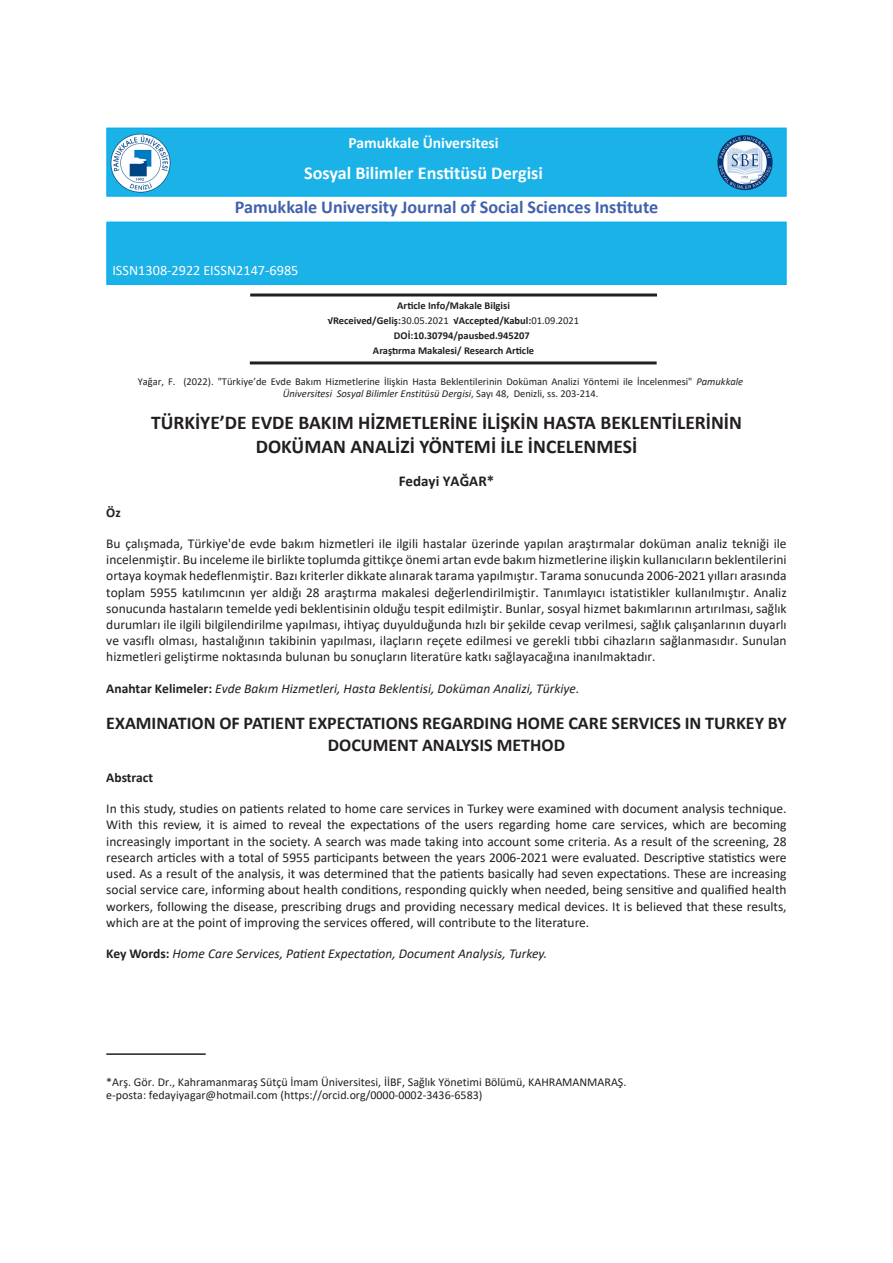
<style>
.page{position:relative;width:893px;height:1263px;background:#fff}
.page>*{position:absolute;margin:0;border:0;box-sizing:border-box;transform-origin:0 0}
.t1{font:700 19.5px/23.4px "Calibri";color:#231f20;text-align:center}
.t2{font:700 18.15px "Calibri";color:#4161ad}
.t3{font:700 18.15px "Calibri";color:#fff}
.t4{font:700 18px/21.6px "Calibri";color:#231f20;text-align:center}
.t5{font:700 15.6px "Calibri";color:#fff}
.t6{font:700 15px "Calibri";color:#231f20}
.t7{font:14.25px "Calibri";color:#fff}
.t8{font:13.5px/16.2px "Calibri";color:#231f20;text-align:justify}
.t9{font:italic 13.5px "Calibri";color:#231f20}
.t10{font:700 13.5px "Calibri";color:#231f20}
.t11{font:12px/13.5px "Calibri";color:#231f20}
.t12{font:10.5px/12px "Calibri";color:#231f20;text-align:center}
.t13{font:700 10.5px "Calibri";color:#231f20}
.s1{font-weight:400}
.s2{font-style:italic}
.s3{font-weight:700;font-style:normal}
</style>
<div class="page">
<hr style="left:250px;top:293px;width:407px;height:3px;background:#231f20">
<hr style="left:250px;top:361px;width:407px;height:3px;background:#231f20">
<div style="left:106px;top:222px;width:681px;height:63px;background:#1ab2e7;border:1px solid #00aeef"></div>
<div style="left:106px;top:128px;width:681px;height:69px;background:#1ab2e7;border:1px solid #00aeef"></div>
<img style="left:717px;top:135px;width:56px;height:56px">
<img style="left:111px;top:133px;width:59px;height:59px">
<hr style="left:106px;top:1053px;width:100px;height:2px;background:#231f20">
<p class="t5" style="left:348px;top:131px;width:152px">Pamukkale Üniversitesi</p>
<h2 class="t3" style="left:304px;top:160px;width:240px">Sosyal Bilimler Enstitüsü Dergisi</h2>
<h2 class="t2" style="left:235px;top:194px;width:425px">Pamukkale University Journal of Social Sciences Institute</h2>
<p class="t7" style="left:112px;top:260px;width:188px">ISSN1308-2922 EISSN2147-6985</p>
<p class="t13" style="left:397px;top:298px;width:114px">Article Info/Makale Bilgisi</p>
<p class="t13" style="left:328px;top:313px;width:253px">√Received/Geliş:<span class="s1">30.05.2021</span> √Accepted/Kabul:<span class="s1">01.09.2021</span></p>
<p class="t13" style="left:394px;top:328px;width:137px">DOİ:10.30794/pausbed.945207</p>
<p class="t13" style="left:373px;top:343px;width:163px">Araştırma Makalesi/ Research Article</p>
<p class="t12" style="left:138px;top:375px;width:607px">Yağar, F. (2022). "Türkiye’de Evde Bakım Hizmetlerine İlişkin Hasta Beklentilerinin Doküman Analizi Yöntemi ile İncelenmesi" <span class="s2">Pamukkale<br>Üniversitesi Sosyal Bilimler Enstitüsü Dergisi</span>, Sayı 48, Denizli, ss. 203-214.</p>
<h1 class="t1" style="left:151px;top:411px;width:592px">TÜRKİYE’DE EVDE BAKIM HİZMETLERİNE İLİŞKİN HASTA BEKLENTİLERİNİN<br>DOKÜMAN ANALİZİ YÖNTEMİ İLE İNCELENMESİ</h1>
<p class="t6" style="left:399px;top:470px;width:97px">Fedayi YAĞAR*</p>
<p class="t10" style="left:106px;top:503px;width:16px">Öz</p>
<p class="t8" style="left:106px;top:535px;width:682px">Bu çalışmada, Türkiye'de evde bakım hizmetleri ile ilgili hastalar üzerinde yapılan araştırmalar doküman analiz tekniği ile incelenmiştir. Bu inceleme ile birlikte toplumda gittikçe önemi artan evde bakım hizmetlerine ilişkin kullanıcıların beklentilerini ortaya koymak hedeflenmiştir. Bazı kriterler dikkate alınarak tarama yapılmıştır. Tarama sonucunda 2006-2021 yılları arasında toplam 5955 katılımcının yer aldığı 28 araştırma makalesi değerlendirilmiştir. Tanımlayıcı istatistikler kullanılmıştır. Analiz sonucunda hastaların temelde yedi beklentisinin olduğu tespit edilmiştir. Bunlar, sosyal hizmet bakımlarının artırılması, sağlık durumları ile ilgili bilgilendirilme yapılması, ihtiyaç duyulduğunda hızlı bir şekilde cevap verilmesi, sağlık çalışanlarının duyarlı ve vasıflı olması, hastalığının takibinin yapılması, ilaçların reçete edilmesi ve gerekli tıbbi cihazların sağlanmasıdır. Sunulan hizmetleri geliştirme noktasında bulunan bu sonuçların literatüre katkı sağlayacağına inanılmaktadır.</p>
<p class="t9" style="left:106px;top:679px;width:475px"><span class="s3">Anahtar Kelimeler:</span> Evde Bakım Hizmetleri, Hasta Beklentisi, Doküman Analizi, Türkiye.</p>
<h3 class="t4" style="left:106px;top:712px;width:682px">EXAMINATION OF PATIENT EXPECTATIONS REGARDING HOME CARE SERVICES IN TURKEY BY<br>DOCUMENT ANALYSIS METHOD</h3>
<p class="t10" style="left:106px;top:768px;width:48px">Abstract</p>
<p class="t8" style="left:106px;top:800px;width:682px">In this study, studies on patients related to home care services in Turkey were examined with document analysis technique.<br>With this review, it is aimed to reveal the expectations of the users regarding home care services, which are becoming increasingly important in the society. A search was made taking into account some criteria. As a result of the screening, 28 research articles with a total of 5955 participants between the years 2006-2021 were evaluated. Descriptive statistics were used. As a result of the analysis, it was determined that the patients basically had seven expectations. These are increasing social service care, informing about health conditions, responding quickly when needed, being sensitive and qualified health workers, following the disease, prescribing drugs and providing necessary medical devices. It is believed that these results, which are at the point of improving the services offered, will contribute to the literature.</p>
<p class="t9" style="left:106px;top:944px;width:443px"><span class="s3">Key Words:</span> Home Care Services, Patient Expectation, Document Analysis, Turkey.</p>
<p class="t11" style="left:106px;top:1075px;width:522px">*Arş. Gör. Dr., Kahramanmaraş Sütçü İmam Üniversitesi, İİBF, Sağlık Yönetimi Bölümü, KAHRAMANMARAŞ. e-posta: fedayiyagar@hotmail.com (https://orcid.org/0000-0002-3436-6583)</p>
</div>
